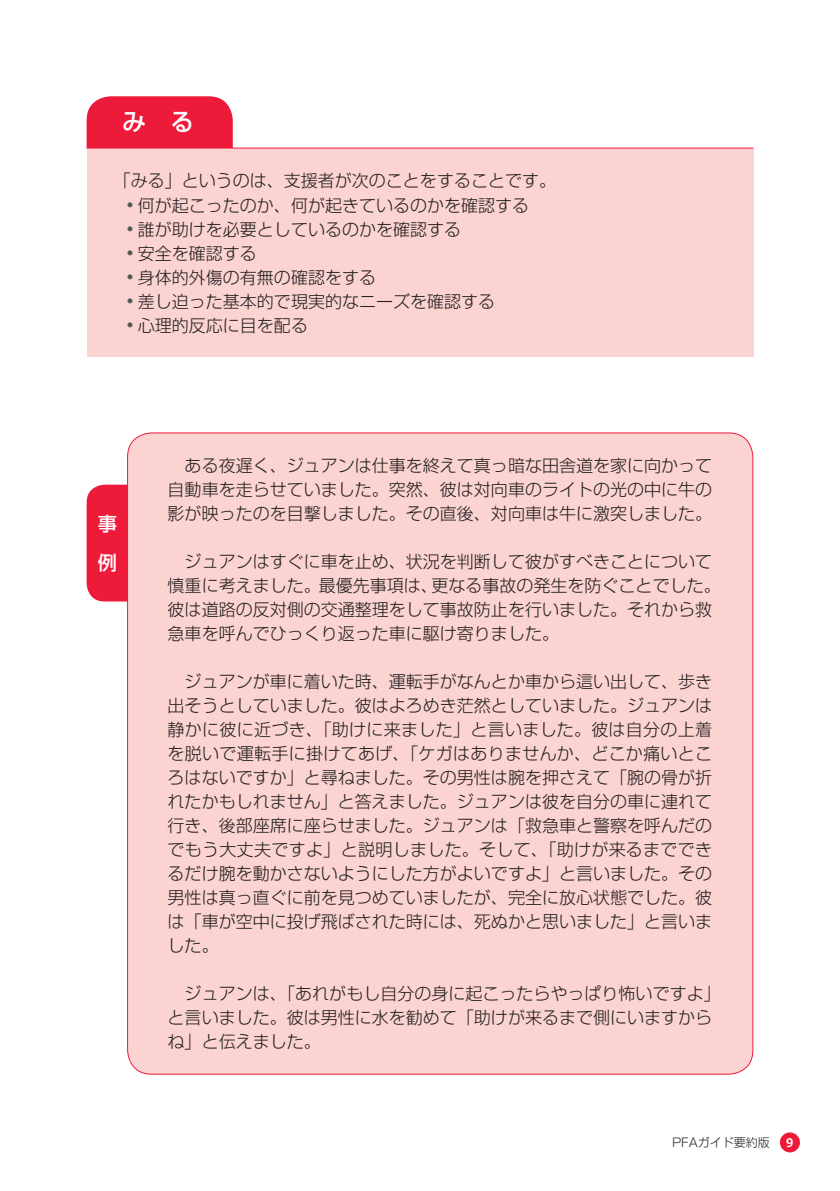
<style>
.page{position:relative;width:840px;height:1191px;background:#fff}
.page>*{position:absolute;margin:0;border:0;box-sizing:border-box;transform-origin:0 0}
.t1{font:500 24px "Shin Go Pr 6 N";color:#fff}
.t2{font:500 19.2px/38.4px "Shin Go Pr 6 N";color:#fff}
.t3{font:300 17px/24px "Shin Go Pr 6 N";color:#231f20;text-align:justify}
.t4{font:300 12px "Shin Go Pr 6 N";color:#231f20}
.t5{font:700 12px "Meiryo";color:#fff;scale:.9 1}
.s1{font-family:"Shin M Go Pr 6 N";font-size:18px;color:#57585a}
</style>
<div class="page">
<div style="left:87px;top:484px;width:40px;height:117px;background:#ed1a3a"></div>
<div style="left:127px;top:433px;width:625px;height:641px;background:#fbd3d1;border-radius:24px"></div>
<div style="left:87px;top:96px;width:146px;height:52px;background:#ed1a3a"></div>
<div style="left:87px;top:148px;width:666px;height:209px;background:#fbd3d1"></div>
<svg style="left:127px;top:202px;width:5px;height:5px"></svg>
<svg style="left:127px;top:226px;width:5px;height:5px"></svg>
<svg style="left:127px;top:250px;width:5px;height:5px"></svg>
<svg style="left:127px;top:274px;width:5px;height:5px"></svg>
<svg style="left:127px;top:298px;width:5px;height:5px"></svg>
<svg style="left:127px;top:322px;width:5px;height:5px"></svg>
<hr style="left:87px;top:148px;width:666px;height:1px;background:#ed1a3a">
<div style="left:779px;top:1132px;width:20px;height:20px;background:#ed1a3a;border-radius:50%"></div>
<h1 class="t1" style="left:122px;top:103px;width:73px">み　る</h1>
<p class="t3" style="left:114px;top:167px;width:443px">「みる」というのは、支援者が次のことをすることです。</p>
<p class="t3" style="left:127px;top:191px;width:404px"><span class="s1">•</span> 何が起こったのか、何が起きているのかを確認する</p>
<p class="t3" style="left:127px;top:215px;width:336px"><span class="s1">•</span> 誰が助けを必要としているのかを確認する</p>
<p class="t3" style="left:127px;top:239px;width:132px"><span class="s1">•</span> 安全を確認する</p>
<p class="t3" style="left:127px;top:263px;width:251px"><span class="s1">•</span> 身体的外傷の有無の確認をする</p>
<p class="t3" style="left:127px;top:287px;width:370px"><span class="s1">•</span> 差し迫った基本的で現実的なニーズを確認する</p>
<p class="t3" style="left:127px;top:311px;width:183px"><span class="s1">•</span> 心理的反応に目を配る</p>
<p class="t2" style="left:98px;top:503px;width:20px">事例</p>
<p class="t3" style="left:167px;top:452px;width:546px">　ある夜遅く、ジュアンは仕事を終えて真っ暗な田舎道を家に向かって自動車を走らせていました。突然、彼は対向車のライトの光の中に牛の影が映ったのを目撃しました。その直後、対向車は牛に激突しました。</p>
<p class="t3" style="left:167px;top:548px;width:554px;text-align:left">　ジュアンはすぐに車を止め、状況を判断して彼がすべきことについて慎重に考えました。最優先事項は、更なる事故の発生を防ぐことでした。彼は道路の反対側の交通整理をして事故防止を行いました。それから救急車を呼んでひっくり返った車に駆け寄りました。</p>
<p class="t3" style="left:167px;top:668px;width:546px">　ジュアンが車に着いた時、運転手がなんとか車から這い出して、歩き出そうとしていました。彼はよろめき茫然としていました。ジュアンは静かに彼に近づき、「助けに来ました」と言いました。彼は自分の上着を脱いで運転手に掛けてあげ、「ケガはありませんか、どこか痛いところはないですか」と尋ねました。その男性は腕を押さえて「腕の骨が折れたかもしれません」と答えました。ジュアンは彼を自分の車に連れて行き、後部座席に座らせました。ジュアンは「救急車と警察を呼んだのでもう大丈夫ですよ」と説明しました。そして、「助けが来るまでできるだけ腕を動かさないようにした方がよいですよ」と言いました。その男性は真っ直ぐに前を見つめていましたが、完全に放心状態でした。彼は「車が空中に投げ飛ばされた時には、死ぬかと思いました」と言いました。</p>
<p class="t3" style="left:167px;top:980px;width:554px;text-align:left">　ジュアンは、「あれがもし自分の身に起こったらやっぱり怖いですよ」と言いました。彼は男性に水を勧めて「助けが来るまで側にいますからね」と伝えました。</p>
<p class="t4" style="left:671px;top:1132px;width:99px">PFAガイド要約版</p>
<p class="t5" style="left:785px;top:1134px;width:10px">9</p>
</div>
